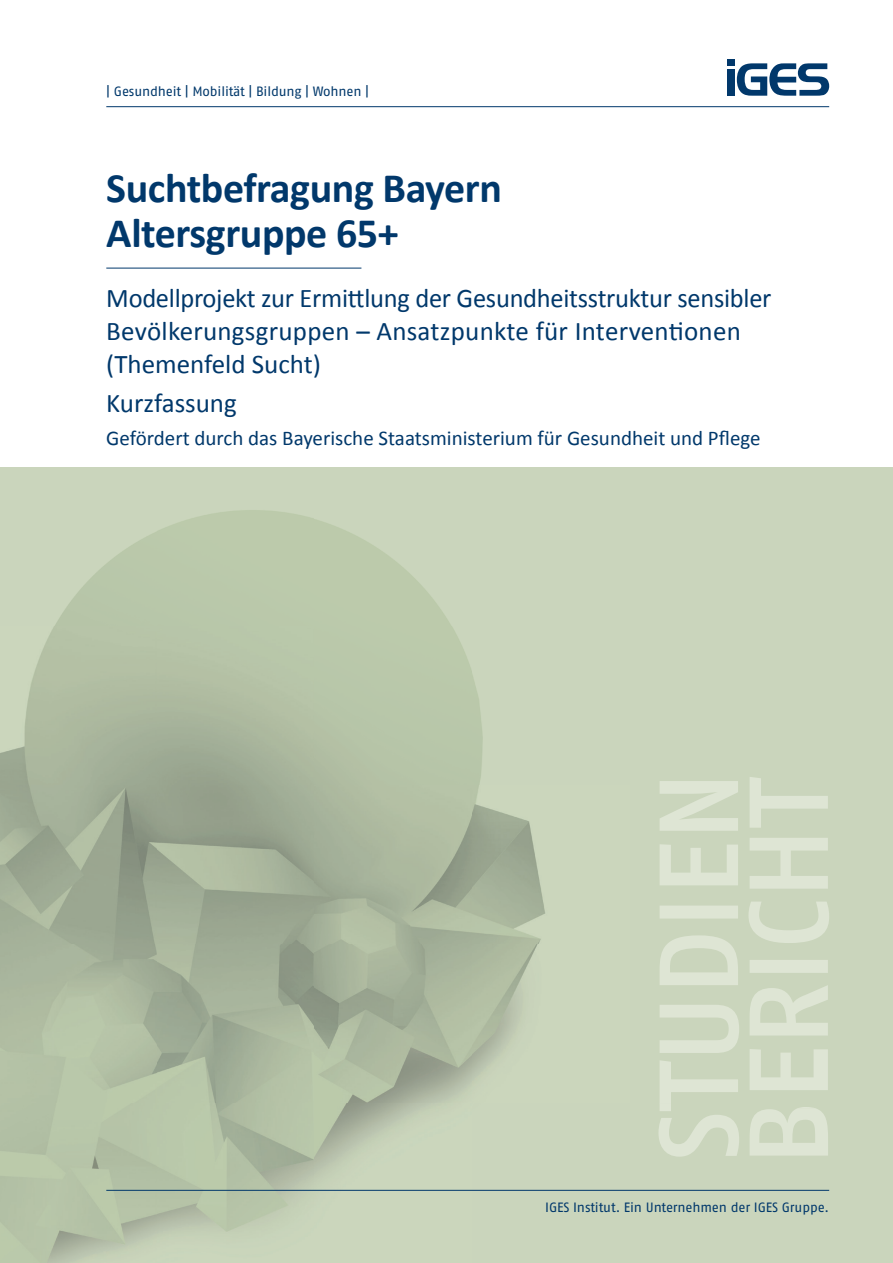
<style>
.page{position:relative;width:893px;height:1263px;background:#fff}
.page>*{position:absolute;margin:0;border:0;box-sizing:border-box;transform-origin:0 0}
.t1{font:700 42px/45px "Calibri";letter-spacing:-.01em;color:#01386b}
.t2{font:27px/33px "Calibri";color:#01386b}
.t3{font:21px "Calibri";color:#01386b}
.t4{font:13.5px "Fago No";letter-spacing:-.01em;color:#01386b}
</style>
<div class="page">
<hr style="left:106px;top:1190px;width:723px;height:1px;background:#01386b">
<hr style="left:106px;top:268px;width:255px;height:1px;background:#01386b">
<img style="left:748px;top:777px;width:81px;height:331px">
<img style="left:750px;top:1108px;width:78px;height:47px">
<img style="left:660px;top:781px;width:79px;height:322px">
<img style="left:658px;top:1103px;width:81px;height:54px">
<div style="left:727px;top:69px;width:7px;height:27px;background:#01386b"></div>
<div style="left:727px;top:60px;width:7px;height:6px;background:#01386b"></div>
<svg style="left:737px;top:63px;width:92px;height:33px"></svg>
<hr style="left:106px;top:106px;width:723px;height:1px;background:#01386b">
<p class="t4" style="left:106px;top:83px;width:264px">| Gesundheit | Mobilität | Bildung | Wohnen |</p>
<h1 class="t1" style="left:106px;top:165px;width:397px">Suchtbefragung Bayern<br>Altersgruppe 65+</h1>
<p class="t2" style="left:106px;top:281px;width:667px">Modellprojekt zur Ermittlung der Gesundheitsstruktur sensibler<br>Bevölkerungsgruppen – Ansatzpunkte für Interventionen (Themenfeld Sucht)</p>
<p class="t2" style="left:106px;top:386px;width:132px">Kurzfassung</p>
<p class="t3" style="left:106px;top:425px;width:656px">Gefördert durch das Bayerische Staatsministerium für Gesundheit und Pflege</p>
<p class="t4" style="left:545px;top:1199px;width:285px">IGES Institut. Ein Unternehmen der IGES Gruppe.</p>
</div>
